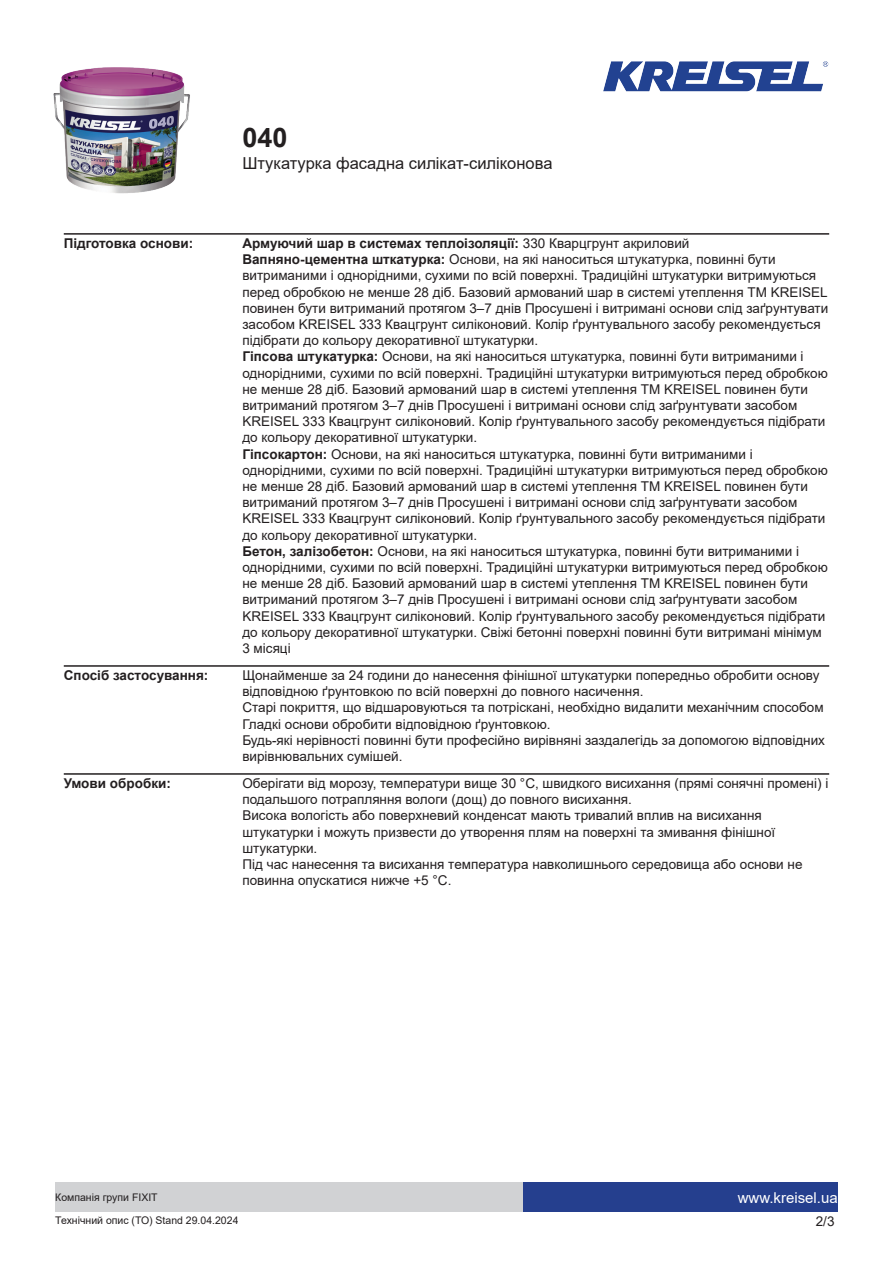
<style>
.page{position:relative;width:893px;height:1263px;background:#fff}
.page>*{position:absolute;margin:0;border:0;box-sizing:border-box;transform-origin:0 0}
.t1{font:700 27px "Arial";color:#231f20}
.t2{font:16.5px "Arial";color:#231f20}
.t3{font:15px "Arial";color:#fff}
.t4{font:13.5px/16.2px "Arial";color:#231f20}
.t5{font:700 13.5px "Arial";color:#231f20}
.t6{font:10.5px "Arial";color:#231f20}
.s1{font-weight:700}
</style>
<div class="page">
<img style="left:53px;top:67px;width:137px;height:126px">
<img style="left:603px;top:61px;width:226px;height:31px">
<div style="left:523px;top:1182px;width:315px;height:30px;background:#253f8e"></div>
<div style="left:55px;top:1182px;width:468px;height:30px;background:#d1d2d4"></div>
<hr style="left:64px;top:233px;width:765px;height:2px;background:#231f20">
<hr style="left:64px;top:665px;width:765px;height:2px;background:#231f20">
<hr style="left:64px;top:773px;width:765px;height:2px;background:#231f20">
<h1 class="t1" style="left:242px;top:119px;width:47px">040</h1>
<p class="t2" style="left:242px;top:152px;width:312px">Штукатурка фасадна силікат-силіконова</p>
<p class="t5" style="left:64px;top:234px;width:131px">Підготовка основи:</p>
<p class="t4" style="left:242px;top:235px;width:587px"><span class="s1">Армуючий шар в системах теплоізоляції:</span> 330 Кварцгрунт акриловий<br><span class="s1">Вапняно-цементна шткатурка:</span> Основи, на які наноситься штукатурка, повинні бути витриманими і однорідними, сухими по всій поверхні. Традиційні штукатурки витримуються перед обробкою не менше 28 діб. Базовий армований шар в системі утеплення ТМ KREISEL повинен бути витриманий протягом 3–7 днів Просушені і витримані основи слід заґрунтувати засобом KREISEL 333 Квацгрунт силіконовий. Колір ґрунтувального засобу рекомендується підібрати до кольору декоративної штукатурки.<br><span class="s1">Гіпсова штукатурка:</span> Основи, на які наноситься штукатурка, повинні бути витриманими і однорідними, сухими по всій поверхні. Традиційні штукатурки витримуються перед обробкою не менше 28 діб. Базовий армований шар в системі утеплення ТМ KREISEL повинен бути витриманий протягом 3–7 днів Просушені і витримані основи слід заґрунтувати засобом KREISEL 333 Квацгрунт силіконовий. Колір ґрунтувального засобу рекомендується підібрати до кольору декоративної штукатурки.<br><span class="s1">Гіпсокартон:</span> Основи, на які наноситься штукатурка, повинні бути витриманими і однорідними, сухими по всій поверхні. Традиційні штукатурки витримуються перед обробкою не менше 28 діб. Базовий армований шар в системі утеплення ТМ KREISEL повинен бути витриманий протягом 3–7 днів Просушені і витримані основи слід заґрунтувати засобом KREISEL 333 Квацгрунт силіконовий. Колір ґрунтувального засобу рекомендується підібрати до кольору декоративної штукатурки.<br><span class="s1">Бетон, залізобетон:</span> Основи, на які наноситься штукатурка, повинні бути витриманими і однорідними, сухими по всій поверхні. Традиційні штукатурки витримуються перед обробкою не менше 28 діб. Базовий армований шар в системі утеплення ТМ KREISEL повинен бути витриманий протягом 3–7 днів Просушені і витримані основи слід заґрунтувати засобом KREISEL 333 Квацгрунт силіконовий. Колір ґрунтувального засобу рекомендується підібрати до кольору декоративної штукатурки. Свіжі бетонні поверхні повинні бути витримані мінімум 3 місяці</p>
<p class="t5" style="left:64px;top:666px;width:146px">Спосіб застосування:</p>
<p class="t4" style="left:242px;top:667px;width:584px">Щонайменше за 24 години до нанесення фінішної штукатурки попередньо обробити основу відповідною ґрунтовкою по всій поверхні до повного насичення.<br>Старі покриття, що відшаровуються та потріскані, необхідно видалити механічним способом Гладкі основи обробити відповідною ґрунтовкою.<br>Будь-які нерівності повинні бути професійно вирівняні заздалегідь за допомогою відповідних вирівнювальних сумішей.</p>
<p class="t5" style="left:64px;top:774px;width:109px">Умови обробки:</p>
<p class="t4" style="left:242px;top:775px;width:587px">Оберігати від морозу, температури вище 30 °C, швидкого висихання (прямі сонячні промені) і подальшого потрапляння вологи (дощ) до повного висихання.<br>Висока вологість або поверхневий конденсат мають тривалий вплив на висихання штукатурки і можуть призвести до утворення плям на поверхні та змивання фінішної штукатурки.<br>Під час нанесення та висихання температура навколишнього середовища або основи не повинна опускатися нижче +5 °C.</p>
<p class="t6" style="left:55px;top:1190px;width:104px">Компанія групи FIXIT</p>
<p class="t3" style="left:738px;top:1187px;width:102px">www.kreisel.ua</p>
<p class="t6" style="left:55px;top:1213px;width:185px">Технічний опис (ТО) Stand 29.04.2024</p>
<p class="t4" style="left:816px;top:1213px;width:20px">2/3</p>
</div>
